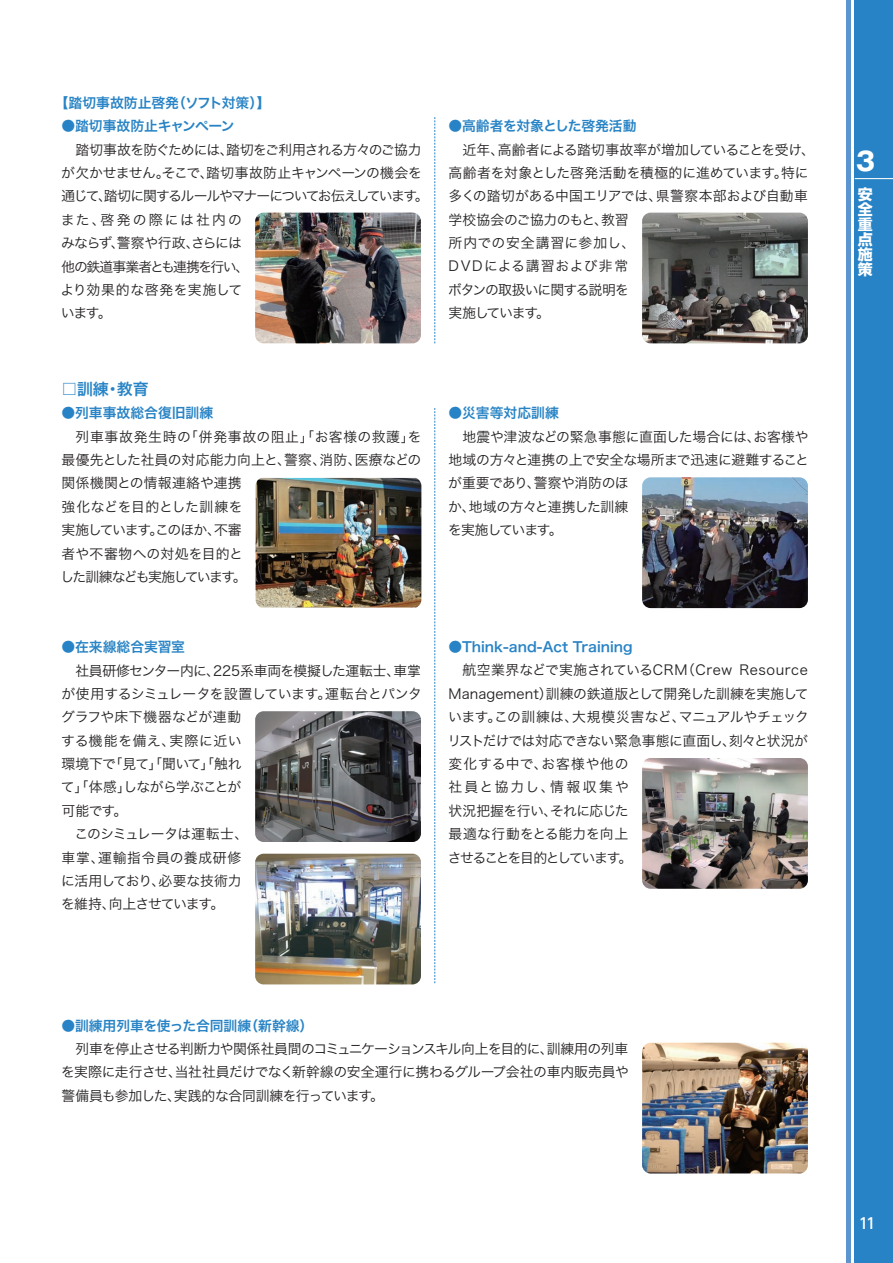
<style>
.page{position:relative;width:893px;height:1263px;background:#fff}
.page>*{position:absolute;margin:0;border:0;box-sizing:border-box;transform-origin:0 0}
.t1{font:700 25.5px "Gothic MB101 Pro";color:#fff}
.t2{font:15.9px "Hira Kaku Pro N W6";color:#2783c5}
.t3{font:700 14.85px/14.9px "Shin Go Pro";color:#fff;text-align:justify}
.t4{font:500 14.85px "UD Shin Go Pro";color:#fff}
.t5{font:13.8px/23.4px "Hira Kaku Pro N W3";letter-spacing:-.02em;color:#231f20}
.t6{font:13.8px/23.4px "Hira Kaku Pro N W3";letter-spacing:-.06em;color:#231f20}
.t7{font:13.8px/23.4px "Hira Kaku Pro N W3";color:#231f20}
.t8{font:13.8px "Hira Kaku Pro N W6";color:#2783c5}
.t9{font:13.8px "Hira Kaku Pro N W3";letter-spacing:-.05em;color:#231f20}
.t10{font:13.8px "Hira Kaku Pro N W3";letter-spacing:-.045em;color:#231f20}
.t11{font:13.8px "Hira Kaku Pro N W6";letter-spacing:-.025em;color:#2783c5}
.t12{font:13.8px "Hira Kaku Pro N W3";letter-spacing:.02em;color:#231f20}
.t13{font:13.8px "Hira Kaku Pro N W3";letter-spacing:.04em;color:#231f20}
.t14{font:13.8px "Hira Kaku Pro N W3";letter-spacing:.05em;color:#231f20}
.t15{font:13.8px "Hira Kaku Pro N W3";letter-spacing:-.075em;color:#231f20}
</style>
<div class="page">
<img style="left:255px;top:213px;width:166px;height:130px">
<img style="left:642px;top:213px;width:166px;height:130px">
<svg style="left:434px;top:117px;width:1px;height:226px"></svg>
<img style="left:256px;top:478px;width:165px;height:129px">
<img style="left:642px;top:477px;width:166px;height:131px">
<img style="left:642px;top:758px;width:166px;height:131px">
<img style="left:642px;top:1043px;width:166px;height:130px">
<svg style="left:434px;top:408px;width:1px;height:575px"></svg>
<img style="left:255px;top:711px;width:166px;height:131px">
<img style="left:255px;top:854px;width:166px;height:130px">
<div style="left:855px;top:0;width:38px;height:1263px;background:#2783c5"></div>
<hr style="left:846px;top:0;width:4px;height:1263px;background:#5b94cf">
<hr style="left:855px;top:178px;width:38px;height:1px;background:#fff">
<p class="t8" style="left:55px;top:90px;width:217px">【踏切事故防止啓発（ソフト対策）】</p>
<p class="t11" style="left:61px;top:114px;width:175px">●踏切事故防止キャンペーン</p>
<p class="t6" style="left:61px;top:137px;width:370px;text-indent:15px">踏切事故を防ぐためには、踏切をご利用される方々のご協力が欠かせません。そこで、踏切事故防止キャンペーンの機会を通じて、踏切に関するルールやマナーについてお伝えしています。また、啓発の際には社内の<br>みならず、警察や行政、さらには<br>他の鉄道事業者とも連携を行い、<br>より効果的な啓発を実施して<br>います。</p>
<p class="t2" style="left:61px;top:374px;width:89px">□訓練・教育</p>
<p class="t8" style="left:61px;top:401px;width:153px">●列車事故総合復旧訓練</p>
<p class="t7" style="left:61px;top:424px;width:363px;text-indent:15px">列車事故発生時の「併発事故の阻止」「お客様の救護」を最優先とした社員の対応能力向上と、警察、消防、医療などの関係機関との情報連絡や連携<br>強化などを目的とした訓練を<br>実施しています。このほか、不審<br>者や不審物への対処を目的と<br>した訓練なども実施しています。</p>
<p class="t8" style="left:61px;top:634px;width:125px">●在来線総合実習室</p>
<p class="t5" style="left:75px;top:658px;width:347px">社員研修センター内に、225系車両を模擬した運転士、車掌</p>
<p class="t5" style="left:61px;top:681px;width:362px">が使用するシミュレータを設置しています。運転台とパンタ</p>
<p class="t12" style="left:61px;top:705px;width:182px">グラフや床下機器などが連動</p>
<p class="t13" style="left:61px;top:728px;width:182px">する機能を備え、実際に近い</p>
<p class="t10" style="left:62px;top:751px;width:181px">環境下で「見て」「聞いて」「触れ</p>
<p class="t9" style="left:61px;top:775px;width:182px">て」「体感」しながら学ぶことが</p>
<p class="t5" style="left:62px;top:798px;width:67px">可能です。</p>
<p class="t9" style="left:74px;top:822px;width:175px">このシミュレータは運転士、</p>
<p class="t14" style="left:62px;top:845px;width:181px">車掌、運輸指令員の養成研修</p>
<p class="t5" style="left:61px;top:868px;width:182px">に活用しており、必要な技術力</p>
<p class="t15" style="left:61px;top:892px;width:165px">を維持、向上させています。</p>
<p class="t8" style="left:448px;top:113px;width:190px">●高齢者を対象とした啓発活動</p>
<p class="t5" style="left:448px;top:137px;width:368px;text-indent:14px">近年、高齢者による踏切事故率が増加していることを受け、高齢者を対象とした啓発活動を積極的に進めています。特に多くの踏切がある中国エリアでは、県警察本部および自動車学校協会のご協力のもと、教習<br>所内での安全講習に参加し、<br>DVDによる講習および非常<br>ボタンの取扱いに関する説明を<br>実施しています。</p>
<p class="t8" style="left:448px;top:400px;width:112px">●災害等対応訓練</p>
<p class="t5" style="left:448px;top:424px;width:362px;text-indent:14px">地震や津波などの緊急事態に直面した場合には、お客様や地域の方々と連携の上で安全な場所まで迅速に避難することが重要であり、警察や消防のほ<br>か、地域の方々と連携した訓練<br>を実施しています。</p>
<p class="t8" style="left:448px;top:634px;width:186px">●Think-and-Act Training</p>
<p class="t5" style="left:447px;top:658px;width:363px;text-indent:15px">航空業界などで実施されているCRM（Crew Resource<br>Management）訓練の鉄道版として開発した訓練を実施しています。この訓練は、大規模災害など、マニュアルやチェックリストだけでは対応できない緊急事態に直面し、刻々と状況が変化する中で、お客様や他の<br>社員と協力し、情報収集や<br>状況把握を行い、それに応じた<br>最適な行動をとる能力を向上<br>させることを目的としています。</p>
<p class="t8" style="left:61px;top:1013px;width:253px">●訓練用列車を使った合同訓練（新幹線）</p>
<p class="t5" style="left:61px;top:1036px;width:569px;text-align:justify;text-indent:14px">列車を停止させる判断力や関係社員間のコミュニケーションスキル向上を目的に、訓練用の列車を実際に走行させ、当社社員だけでなく新幹線の安全運行に携わるグループ会社の車内販売員や警備員も参加した、実践的な合同訓練を行っています。</p>
<h1 class="t1" style="left:856px;top:140px;width:21px">3</h1>
<p class="t3" style="left:858px;top:186px;width:16px">安全重点施策</p>
<p class="t4" style="left:859px;top:1211px;width:19px">11</p>
</div>
